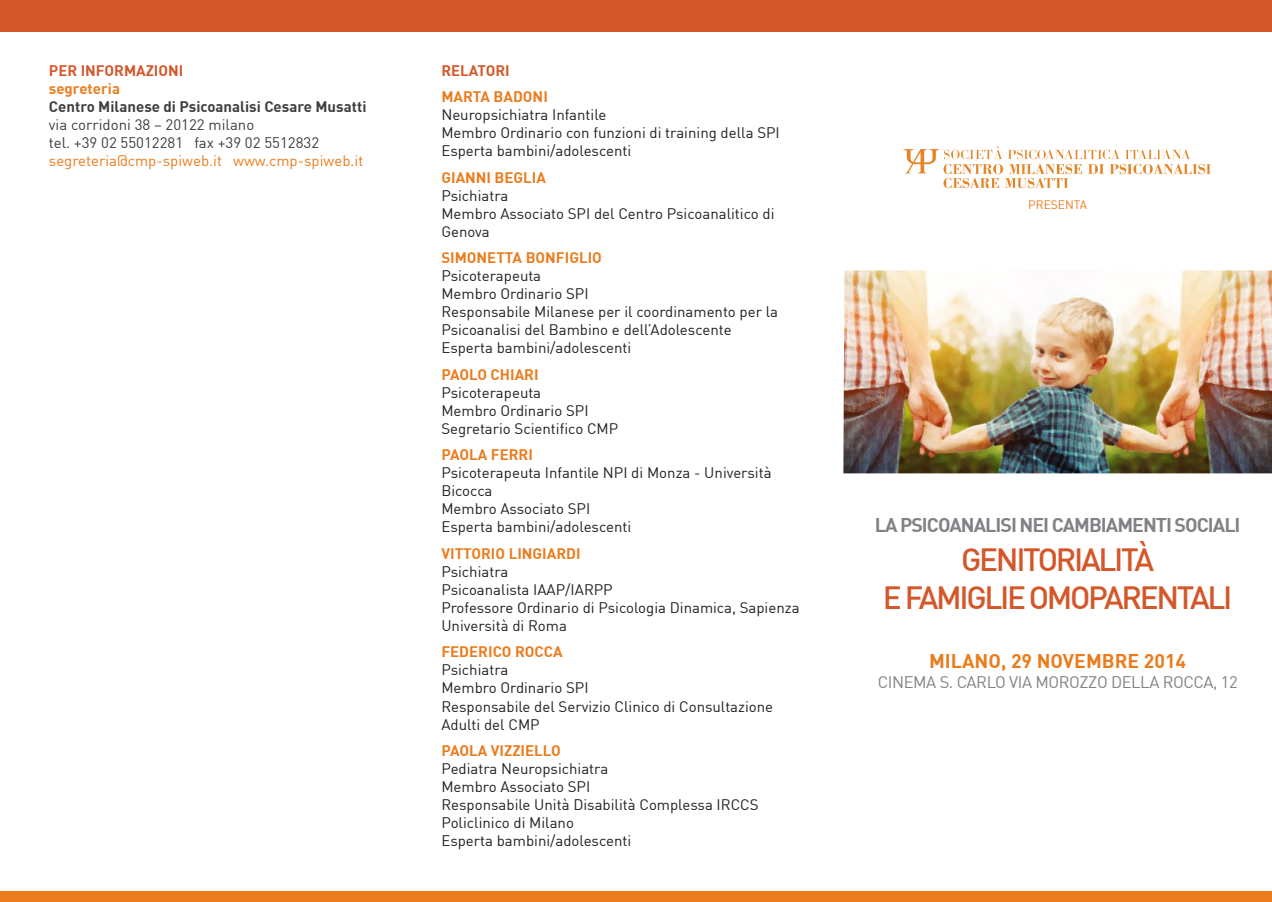
<style>
.page{position:relative;width:1272px;height:902px;background:#fff}
.page>*{position:absolute;margin:0;border:0;box-sizing:border-box;transform-origin:0 0}
.titolo{font:500 31.5px/37.5px "DIN";letter-spacing:-.075em;color:#d4572a;text-align:center}
.centro{font:700 19.5px "DIN";letter-spacing:-.05em;color:#808285}
.data_titolo{font:700 19.5px "DIN";color:#ea7c1d}
.data_titolo-2{font:16.5px "DIN";letter-spacing:-.025em;color:#808285}
.relatori{font:15px/18px "DIN";color:#231f20}
.t1{font:15px "DIN";color:#3e3e3f}
.t2{font:700 15px "DIN";color:#3e3e3f}
.t3{font:15px "DIN";color:#ea7c1d}
.relazioni{font:700 15px "DIN";color:#d4572a}
.t4{font:700 15px "DIN";color:#ea7c1d}
.centro-2{font:12px "DIN";color:#ea7c1d}
.s1{font-weight:700;color:#ea7c1d}
</style>
<div class="page">
<div style="left:0;top:891px;width:1271px;height:10px;background:#ea7c1d"></div>
<img style="left:843px;top:270px;width:428px;height:203px">
<div style="left:0;top:0;width:1271px;height:32px;background:#d4572a"></div>
<img style="left:903px;top:146px;width:308px;height:43px">
<p class="relazioni" style="left:49px;top:60px;width:136px">PER INFORMAZIONI</p>
<p class="t4" style="left:49px;top:78px;width:73px">segreteria</p>
<p class="t2" style="left:49px;top:96px;width:319px">Centro Milanese di Psicoanalisi Cesare Musatti</p>
<p class="t1" style="left:49px;top:115px;width:207px">via corridoni 38 – 20122 milano</p>
<p class="t1" style="left:49px;top:133px;width:272px">tel. +39 02 55012281 fax +39 02 5512832</p>
<p class="t3" style="left:49px;top:151px;width:316px">segreteria@cmp-spiweb.it www.cmp-spiweb.it</p>
<p class="relazioni" style="left:441px;top:60px;width:70px">RELATORI</p>
<p class="relatori" style="left:441px;top:87px;width:340px"><span class="s1">MARTA BADONI<br></span>Neuropsichiatra Infantile<br>Membro Ordinario con funzioni di training della SPI<br>Esperta bambini/adolescenti</p>
<p class="relatori" style="left:441px;top:168px;width:334px"><span class="s1">GIANNI BEGLIA<br></span>Psichiatra<br>Membro Associato SPI del Centro Psicoanalitico di<br>Genova</p>
<p class="relatori" style="left:441px;top:248px;width:338px"><span class="s1">SIMONETTA BONFIGLIO<br></span>Psicoterapeuta<br>Membro Ordinario SPI<br>Responsabile Milanese per il coordinamento per la<br>Psicoanalisi del Bambino e dell’Adolescente<br>Esperta bambini/adolescenti</p>
<p class="relatori" style="left:441px;top:365px;width:178px"><span class="s1">PAOLO CHIARI<br></span>Psicoterapeuta<br>Membro Ordinario SPI<br>Segretario Scientifico CMP</p>
<p class="relatori" style="left:441px;top:445px;width:332px"><span class="s1">PAOLA FERRI<br></span>Psicoterapeuta Infantile NPI di Monza - Università<br>Bicocca<br>Membro Associato SPI<br>Esperta bambini/adolescenti</p>
<p class="relatori" style="left:441px;top:544px;width:360px"><span class="s1">VITTORIO LINGIARDI<br></span>Psichiatra<br>Psicoanalista IAAP/IARPP<br>Professore Ordinario di Psicologia Dinamica, Sapienza<br>Università di Roma</p>
<p class="relatori" style="left:441px;top:642px;width:333px"><span class="s1">FEDERICO ROCCA<br></span>Psichiatra<br>Membro Ordinario SPI<br>Responsabile del Servizio Clinico di Consultazione<br>Adulti del CMP</p>
<p class="relatori" style="left:441px;top:741px;width:319px"><span class="s1">PAOLA VIZZIELLO<br></span>Pediatra Neuropsichiatra<br>Membro Associato SPI<br>Responsabile Unità Disabilità Complessa IRCCS<br>Policlinico di Milano<br>Esperta bambini/adolescenti</p>
<p class="centro-2" style="left:1028px;top:197px;width:60px">PRESENTA</p>
<p class="centro" style="left:874px;top:512px;width:367px">LA PSICOANALISI NEI CAMBIAMENTI SOCIALI</p>
<p class="titolo" style="left:882px;top:540px;width:351px">GENITORIALITÀ<br>E FAMIGLIE OMOPARENTALI</p>
<p class="data_titolo" style="left:929px;top:648px;width:258px">MILANO, 29 NOVEMBRE 2014</p>
<p class="data_titolo-2" style="left:877px;top:671px;width:361px">CINEMA S. CARLO VIA MOROZZO DELLA ROCCA, 12</p>
</div>
